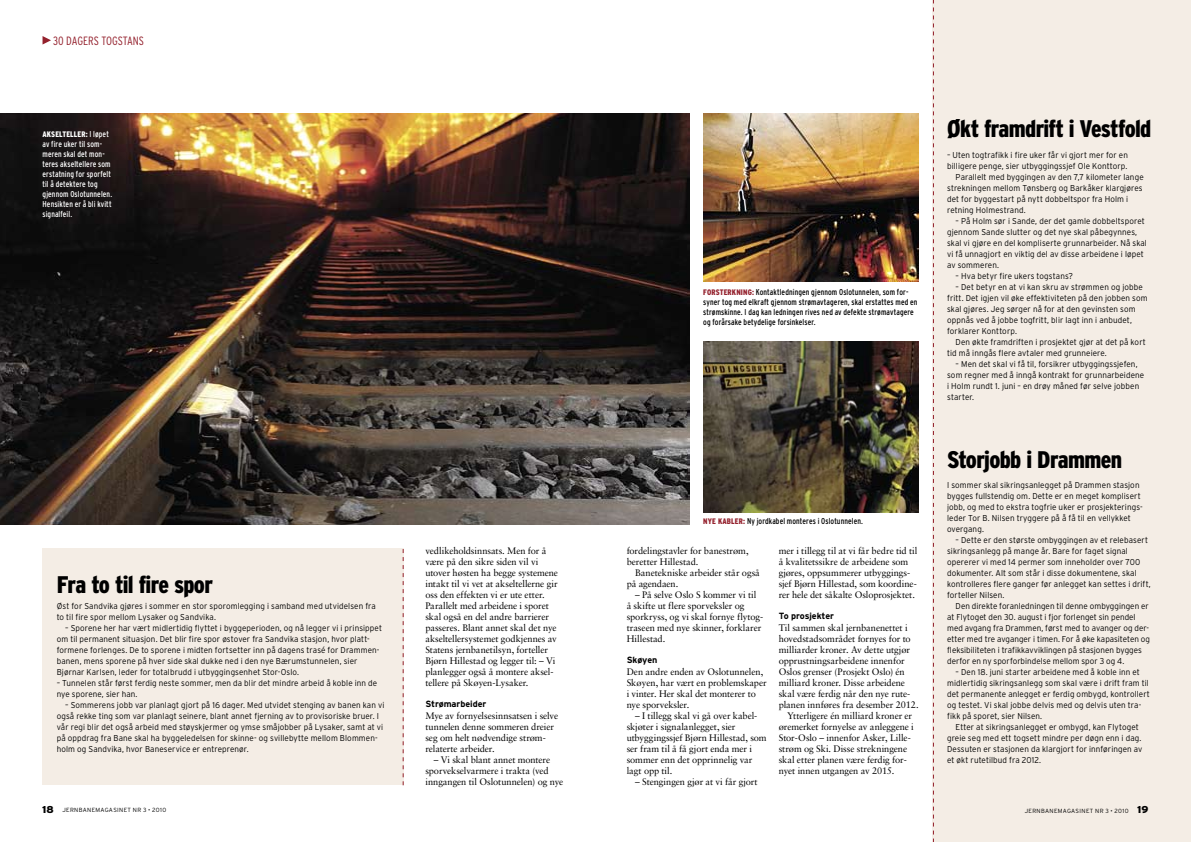
<style>
.page{position:relative;width:1191px;height:842px;background:#fff}
.page>*{position:absolute;margin:0;border:0;box-sizing:border-box;transform-origin:0 0}
.t1{font:900 condensed 24px "Interstate";letter-spacing:-.03em;color:#000}
.t2{font:300 condensed 12px "Interstate";color:#94212d}
.t3{font:9.5px/11px "Sabon";letter-spacing:-.01em;color:#000}
.t4{font:700 9px "Interstate";letter-spacing:-.005em;color:#000}
.t5{font:300 8.5px/11px "Interstate";letter-spacing:.01em;color:#000;scale:.95 1}
.t6{font:condensed 8.5px/10px "Interstate";letter-spacing:.01em;color:#000;scale:.95 1}
.t7{font:condensed 8.5px/10px "Interstate";letter-spacing:.01em;color:#fff;scale:.95 1}
.t8{font:900 condensed 8px "Interstate";letter-spacing:.01em;color:#fff;scale:.95 1}
.t9{font:300 6px "Interstate";letter-spacing:.055em;color:#000}
.s1{font-weight:400;font-size:8.5px}
.s2{font-weight:900;font-size:10px}
.s3{font-weight:900;font-size:8px;color:#94212d}
</style>
<div class="page">
<div style="left:933px;top:0;width:258px;height:842px;background:#f4ede5"></div>
<svg style="left:43px;top:36px;width:8px;height:9px"></svg>
<div style="left:43px;top:549px;width:360px;height:236px;background:#f4ede5"></div>
<img style="left:703px;top:113px;width:215px;height:169px">
<svg style="left:933px;top:0;width:1px;height:842px"></svg>
<svg style="left:403px;top:549px;width:1px;height:236px"></svg>
<img style="left:0;top:113px;width:689px;height:411px">
<img style="left:703px;top:342px;width:215px;height:170px">
<h2 class="t2" style="left:53px;top:34px;width:91px">30 DAGERS TOGSTANS</h2>
<p class="t8" style="left:43px;top:129px;width:71px">AKSELTELLER: <span class="s1">I løpet</span></p>
<p class="t7" style="left:43px;top:138px;width:75px">av fire uker til som&shy;meren skal det mon&shy;teres akseltellere som erstatning for sporfelt til å detektere tog gjennom Oslotunnelen.<br>Hensikten er å bli kvitt signalfeil.</p>
<h1 class="t1" style="left:57px;top:571px;width:158px">Fra to til fire spor</h1>
<p class="t5" style="left:57px;top:601px;width:337px">Øst for Sandvika gjøres i sommer en stor sporomlegging i samband med utvidelsen fra to til fire spor mellom Lysaker og Sandvika.</p>
<p class="t5" style="left:57px;top:623px;width:344px;text-indent:9px">– Sporene her har vært midlertidig flyttet i byggeperioden, og nå legger vi i prinsippet om til permanent situasjon. Det blir fire spor østover fra Sandvika stasjon, hvor platt&shy;formene forlenges. De to sporene i midten fortsetter inn på dagens trasé for Drammen&shy;banen, mens sporene på hver side skal dukke ned i den nye Bærumstunnelen, sier -Bjørnar Karlsen, leder for totalbrudd i utbyggingsenhet Stor-Oslo.</p>
<p class="t5" style="left:57px;top:678px;width:339px">– Tunnelen står først ferdig neste sommer, men da blir det mindre arbeid å koble inn de nye sporene, sier han.</p>
<p class="t5" style="left:57px;top:700px;width:346px;text-indent:9px">– Sommerens jobb var planlagt gjort på 16 dager. Med utvidet stenging av banen kan vi også rekke ting som var planlagt seinere, blant annet fjerning av to provisoriske bruer. I vår regi blir det også arbeid med støyskjermer og ymse småjobber på Lysaker, samt at vi på oppdrag fra Bane skal ha byggeledelsen for skinne- og svillebytte mellom Blommen&shy;holm og Sandvika, hvor Baneservice er entreprenør.</p>
<p class="t9" style="left:42px;top:807px;width:126px"><span class="s2">18</span> jernbanemagasinet NR 3 • 2010</p>
<p class="t3" style="left:425px;top:545px;width:134px">vedlikeholdsinnsats. Men for å være på den sikre siden vil vi utover høsten ha begge systemene intakt til vi vet at akseltellerne gir oss den effekten vi er ute etter.<br>Parallelt med arbeidene i sporet skal også en del andre barrierer passeres. Blant annet skal det nye akseltellersystemet godkjennes av Statens jernbanetilsyn, forteller Bjørn Hillestad og legger til: – Vi planlegger også å montere aksel&shy;tellere på Skøyen-Lysaker.</p>
<p class="t4" style="left:425px;top:699px;width:63px">Strømarbeider</p>
<p class="t3" style="left:425px;top:710px;width:134px">Mye av fornyelsesinnsatsen i selve tunnelen denne sommeren dreier seg om helt nødvendige strøm&shy;relaterte arbeider.</p>
<p class="t3" style="left:425px;top:754px;width:139px;text-indent:9px">– Vi skal blant annet montere sporvekselvarmere i trakta (ved inngangen til Oslotunnelen) og nye</p>
<p class="t6" style="left:703px;top:287px;width:227px"><span class="s3">FORSTERKNING:</span> Kontaktledningen gjennom Oslotunnelen, som for&shy;syner tog med elkraft gjennom strømavtageren, skal erstattes med en strømskinne. I dag kan ledningen rives ned av defekte strømavtagere og forårsake betydelige forsinkelser.</p>
<p class="t6" style="left:703px;top:515px;width:170px"><span class="s3">NYE KABLER:</span> Ny jordkabel monteres i Oslotunnelen.</p>
<p class="t3" style="left:626px;top:545px;width:123px">fordelingstavler for banestrøm, beretter Hillestad.</p>
<p class="t3" style="left:626px;top:567px;width:135px;text-indent:9px">Banetekniske arbeider står også på agendaen.</p>
<p class="t3" style="left:626px;top:589px;width:137px;text-indent:9px">– På selve Oslo S kommer vi til å skifte ut flere sporveksler og sporkryss, og vi skal fornye flytog&shy;traseen med nye skinner, forklarer<br>Hillestad.</p>
<p class="t4" style="left:626px;top:655px;width:32px">Skøyen</p>
<p class="t3" style="left:626px;top:666px;width:141px">Den andre enden av Oslotunnelen,<br>Skøyen, har vært en problemskaper i vinter. Her skal det monterer to nye sporveksler.</p>
<p class="t3" style="left:626px;top:710px;width:141px;text-indent:9px">– I tillegg skal vi gå over kabel&shy;skjøter i signalanlegget, sier utbyggingssjef Bjørn Hillestad, som ser fram til å få gjort enda mer i sommer enn det opprinnelig var lagt opp til.</p>
<p class="t3" style="left:635px;top:776px;width:124px">– Stengingen gjør at vi får gjort</p>
<p class="t3" style="left:778px;top:545px;width:140px">mer i tillegg til at vi får bedre tid til å kvalitetssikre de arbeidene som gjøres, oppsummerer utbyggings&shy;sjef Bjørn Hillestad, som koordine&shy;rer hele det såkalte Osloprosjektet.</p>
<p class="t4" style="left:778px;top:611px;width:57px">To prosjekter</p>
<p class="t3" style="left:778px;top:622px;width:130px">Til sammen skal jernbanenettet i</p>
<p class="t3" style="left:778px;top:633px;width:134px">hovedstadsområdet fornyes for to</p>
<p class="t3" style="left:778px;top:644px;width:133px">milliarder kroner. Av dette utgjør</p>
<p class="t3" style="left:778px;top:655px;width:127px">opprustningsarbeidene innenfor</p>
<p class="t3" style="left:778px;top:666px;width:128px">Oslos grenser (Prosjekt Oslo) én</p>
<p class="t3" style="left:778px;top:677px;width:128px">milliard kroner. Disse arbeidene</p>
<p class="t3" style="left:778px;top:688px;width:133px">skal være ferdig når den nye rute-</p>
<p class="t3" style="left:778px;top:699px;width:141px">planen innføres fra desember 2012.</p>
<p class="t3" style="left:787px;top:710px;width:126px">Ytterligere én milliard kroner er</p>
<p class="t3" style="left:778px;top:721px;width:137px">øremerket fornyelse av anleggene i</p>
<p class="t3" style="left:778px;top:732px;width:134px">Stor-Oslo – innenfor Asker, Lille-</p>
<p class="t3" style="left:778px;top:743px;width:130px">strøm og Ski. Disse strekningene</p>
<p class="t3" style="left:778px;top:754px;width:129px">skal etter planen være ferdig for-</p>
<p class="t3" style="left:778px;top:765px;width:117px">nyet innen utgangen av 2015.</p>
<h1 class="t1" style="left:947px;top:116px;width:206px">Økt framdrift i Vestfold</h1>
<p class="t5" style="left:947px;top:150px;width:192px">– Uten togtrafikk i fire uker får vi gjort mer for en</p>
<p class="t5" style="left:947px;top:161px;width:191px">billigere penge, sier utbyggingssjef Ole Konttorp.</p>
<p class="t5" style="left:955px;top:172px;width:199px">Parallelt med byggingen av den 7,7 kilometer lange</p>
<p class="t5" style="left:947px;top:183px;width:207px">strekningen mellom Tønsberg og Barkåker klargjøres</p>
<p class="t5" style="left:947px;top:194px;width:192px">det for byggestart på nytt dobbeltspor fra Holm i</p>
<p class="t5" style="left:947px;top:205px;width:84px">retning Holmestrand.</p>
<p class="t5" style="left:947px;top:216px;width:212px;text-indent:9px">– På Holm sør i Sande, der det gamle dobbeltsporet gjennom Sande slutter og det nye skal påbegynnes, skal vi gjøre en del kompliserte grunnarbeider. Nå skal vi få unnagjort en viktig del av disse arbeidene i løpet av sommeren.</p>
<p class="t5" style="left:955px;top:271px;width:125px">– Hva betyr fire ukers togstans?</p>
<p class="t5" style="left:947px;top:282px;width:213px;text-indent:9px">– Det betyr en at vi kan skru av strømmen og jobbe fritt. Det igjen vil øke effektiviteten på den jobben som skal gjøres. Jeg sørger nå for at den gevinsten som oppnås ved å jobbe togfritt, blir lagt inn i anbudet, forklarer Konttorp.</p>
<p class="t5" style="left:947px;top:337px;width:211px;text-indent:9px">Den økte framdriften i prosjektet gjør at det på kort tid må inngås flere avtaler med grunneiere.</p>
<p class="t5" style="left:947px;top:359px;width:209px;text-indent:9px">– M en det skal vi få til, forsikrer utbyggingssjefen, som regner med å inngå kontrakt for grunnarbeidene i Holm rundt 1. juni – en drøy måned før selve jobben starter.</p>
<h1 class="t1" style="left:947px;top:446px;width:177px">Storjobb i Drammen</h1>
<p class="t5" style="left:947px;top:480px;width:207px">I sommer skal sikringsanlegget på Drammen stasjon bygges fullstendig om. Dette er en meget komplisert jobb, og med to ekstra togfrie uker er prosjekterings&shy;leder Tor B. N ilsen tryggere på å få til en vellykket overgang.</p>
<p class="t5" style="left:947px;top:535px;width:216px;text-indent:9px">– Dette er den største ombyggingen av et relebasert sikringsanlegg på mange år. Bare for faget signal opererer vi med 14 permer som inneholder over 700 dokumenter. Alt som står i disse dokumentene, skal kontrolleres flere ganger før anlegget kan settes i drift, forteller Nilsen.</p>
<p class="t5" style="left:947px;top:601px;width:215px;text-indent:9px">Den direkte foranledningen til denne ombyggingen er at Flytoget den 30. august i fjor forlenget sin pendel med avgang fra Drammen, først med to avanger og der&shy;etter med tre avganger i timen. For å øke kapasiteten og fleksibiliteten i trafikkavviklingen på stasjonen bygges derfor en ny sporforbindelse mellom spor 3 og 4.</p>
<p class="t5" style="left:947px;top:667px;width:215px;text-indent:9px">– Den 18. juni starter arbeidene med å koble inn et midlertidig sikringsanlegg som skal være i drift fram til det permanente anlegget er ferdig ombygd, kontrollert og testet. Vi skal jobbe delvis med og delvis uten tra&shy;fikk på sporet, sier N ilsen.</p>
<p class="t5" style="left:947px;top:722px;width:207px;text-indent:9px">Etter at sikringsanlegget er ombygd, kan Flytoget greie seg med ett togsett mindre per døgn enn i dag.<br>Dessuten er stasjonen da klargjort for innføringen av et økt rutetilbud fra 2012.</p>
<p class="t9" style="left:1024px;top:807px;width:125px">jernbanemagasinet NR 3 • 2010 <span class="s2">19</span></p>
</div>
